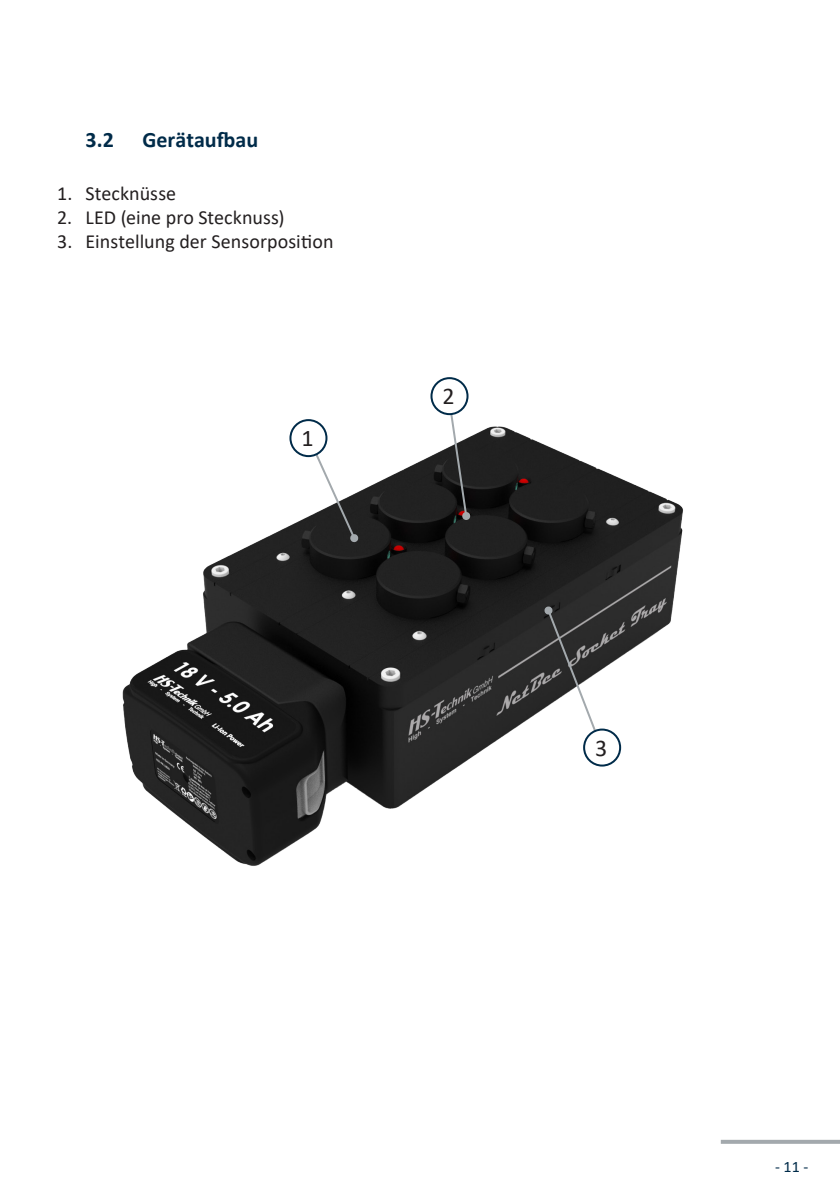
<style>
.page{position:relative;width:840px;height:1191px;background:#fff}
.page>*{position:absolute;margin:0;border:0;box-sizing:border-box;transform-origin:0 0}
.t1{font:24px "Calibri";color:#231f20}
.Überschrift_1{font:700 22px "Calibri";color:#002b49}
.t2{font:20px "Calibri";letter-spacing:.005em;color:#231f20}
.t3{font:16px "Calibri";color:#002b49}
</style>
<div class="page">
<svg style="left:720px;top:1139px;width:119px;height:4px"></svg>
<img style="left:122px;top:377px;width:561px;height:489px">
<svg style="left:543px;top:606px;width:60px;height:143px"></svg>
<div style="left:583px;top:729px;width:36px;height:36px;background:#fff;border-radius:50%"></div>
<div style="left:582px;top:728px;width:38px;height:38px;border:2px solid #002b49;border-radius:50%"></div>
<svg style="left:306px;top:436px;width:52px;height:106px"></svg>
<div style="left:290px;top:420px;width:36px;height:36px;background:#fff;border-radius:50%"></div>
<div style="left:289px;top:419px;width:38px;height:38px;border:2px solid #002b49;border-radius:50%"></div>
<svg style="left:448px;top:406px;width:22px;height:114px"></svg>
<div style="left:431px;top:378px;width:36px;height:36px;background:#fff;border-radius:50%"></div>
<div style="left:430px;top:377px;width:38px;height:38px;border:2px solid #002b49;border-radius:50%"></div>
<p class="Überschrift_1" style="left:86px;top:124px;width:30px">3.2</p>
<p class="Überschrift_1" style="left:142px;top:124px;width:117px">Gerätaufbau</p>
<p class="t2" style="left:57px;top:179px;width:120px">1. Stecknüsse</p>
<p class="t2" style="left:57px;top:203px;width:228px">2. LED (eine pro Stecknuss)</p>
<p class="t2" style="left:57px;top:227px;width:277px">3. Einstellung der Sensorposition</p>
<p class="t1" style="left:301px;top:421px;width:14px">1</p>
<p class="t1" style="left:442px;top:379px;width:14px">2</p>
<p class="t1" style="left:594px;top:731px;width:14px">3</p>
<p class="t3" style="left:774px;top:1155px;width:35px">- 11 -</p>
</div>
